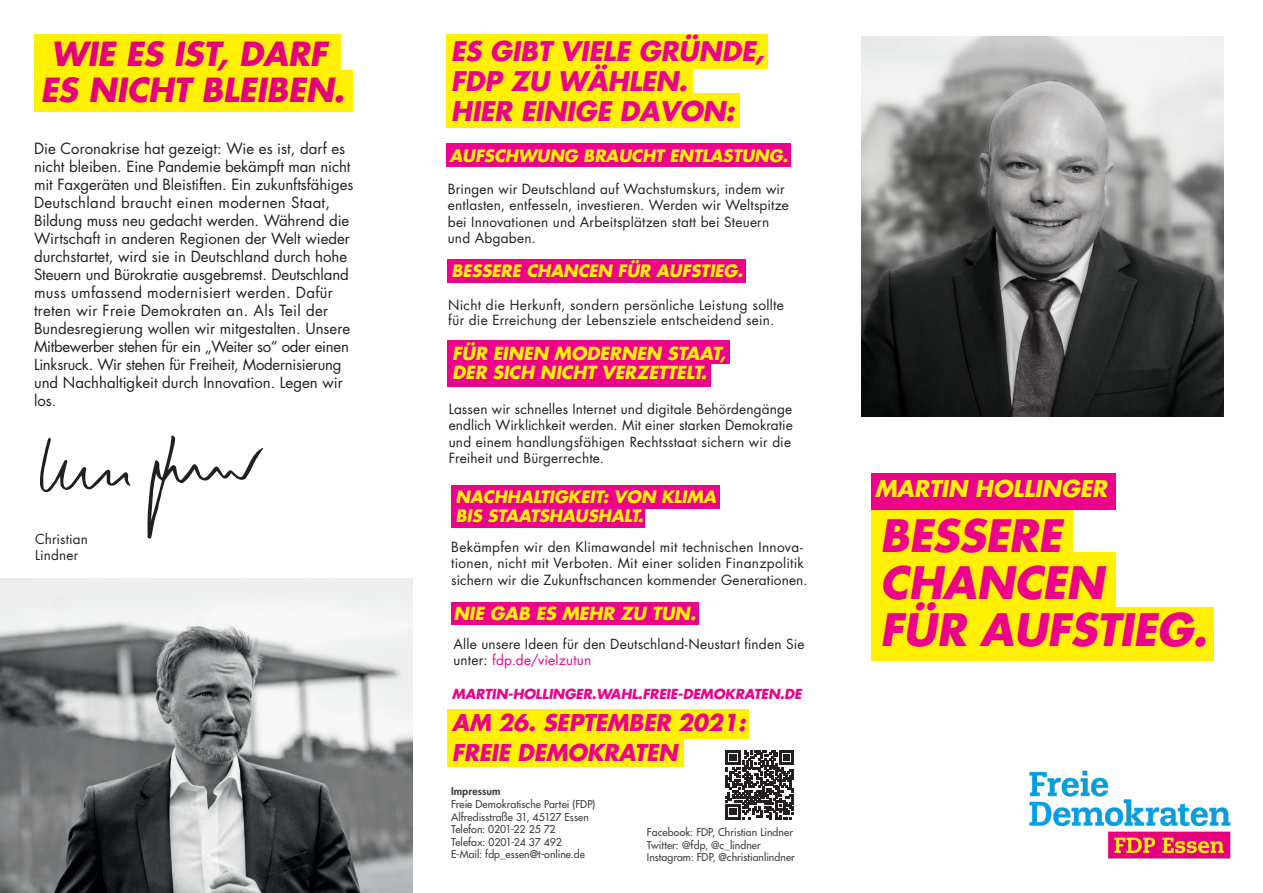
<style>
.page{position:relative;width:1263px;height:893px;background:#fff}
.page>*{position:absolute;margin:0;border:0;box-sizing:border-box;transform-origin:0 0}
.t1{font:italic 700 43.5px/47.1px "Futura Std";letter-spacing:-.01em;color:#ed028c}
.t2{font:italic 700 32.4px/36px "Futura Std";letter-spacing:-.01em;color:#e5007d;text-align:center}
.t3{font:italic 700 26.4px/29.7px "Futura Std";letter-spacing:-.01em;color:#ea038c}
.t4{font:italic 700 22.5px/29.7px "Futura Std";letter-spacing:-.01em;color:#ed028c}
.t5{font:italic 700 22.5px "Futura Std";letter-spacing:-.01em;color:#fff101}
.t6{font:italic 700 17.7px/19px "Futura Std";letter-spacing:-.01em;color:#fff101}
.t7{font:italic 700 16.65px/19px "Futura Std";letter-spacing:-.01em;color:#fff101}
.t8{font:15px/18px "Futura Std";color:#231f20}
.t9{font:13.65px/16.4px "Futura Std";letter-spacing:.015em;color:#231f20}
.t10{font:italic 700 13.5px "Futura Std";letter-spacing:-.01em;color:#ed028c}
.t11{font:13.5px/16.2px "Futura Std";letter-spacing:.01em;color:#231f20}
.t12{font:500 10.5px/12.6px "Futura Std";letter-spacing:.005em;color:#3e3e3f}
.t13{font:800 10.5px "Futura Std";letter-spacing:.01em;color:#3e3e3f}
.s1{color:#ed028c}
.s2{font-weight:400}
</style>
<div class="page">
<div style="left:871px;top:607px;width:342px;height:54px;background:#fff101"></div>
<div style="left:446px;top:94px;width:294px;height:34px;background:#fff101"></div>
<div style="left:446px;top:64px;width:247px;height:34px;background:#fff101"></div>
<div style="left:447px;top:739px;width:237px;height:28px;background:#fff101"></div>
<div style="left:446px;top:34px;width:321px;height:34px;background:#fff101"></div>
<div style="left:447px;top:709px;width:301px;height:30px;background:#fff101"></div>
<div style="left:447px;top:143px;width:344px;height:24px;background:#ed028c"></div>
<div style="left:448px;top:259px;width:298px;height:23px;background:#ed028c"></div>
<div style="left:448px;top:341px;width:282px;height:23px;background:#ed028c"></div>
<div style="left:451px;top:485px;width:269px;height:23px;background:#ed028c"></div>
<div style="left:451px;top:602px;width:248px;height:23px;background:#ed028c"></div>
<div style="left:448px;top:364px;width:263px;height:23px;background:#ed028c"></div>
<div style="left:451px;top:505px;width:194px;height:23px;background:#ed028c"></div>
<div style="left:34px;top:34px;width:306px;height:38px;background:#fff101"></div>
<div style="left:34px;top:70px;width:319px;height:41px;background:#fff101"></div>
<div style="left:871px;top:509px;width:202px;height:51px;background:#fff101"></div>
<div style="left:871px;top:552px;width:244px;height:56px;background:#fff101"></div>
<div style="left:871px;top:473px;width:244px;height:36px;background:#ed028c"></div>
<img style="left:862px;top:37px;width:361px;height:380px">
<img style="left:1029px;top:770px;width:202px;height:89px">
<svg style="left:147px;top:435px;width:116px;height:104px"></svg>
<svg style="left:40px;top:437px;width:91px;height:56px"></svg>
<img style="left:0;top:578px;width:412px;height:315px">
<svg style="left:726px;top:750px;width:68px;height:69px"></svg>
<h2 class="t2" style="left:40px;top:37px;width:306px">WIE ES IST, DARF<br>ES NICHT BLEIBEN.</h2>
<p class="t8" style="left:34px;top:140px;width:321px">Die Coronakrise hat gezeigt: Wie es ist, darf es nicht bleiben. Eine Pandemie bekämpft man nicht mit Faxgeräten und Bleistiften. Ein zukunftsfähiges Deutschland braucht einen modernen Staat, Bildung muss neu gedacht werden. Während die Wirtschaft in anderen Regionen der Welt wieder durchstartet, wird sie in Deutschland durch hohe Steuern und Bürokratie ausgebremst. Deutschland muss umfassend modernisiert werden. Dafür treten wir Freie Demokraten an. Als Teil der Bundesregierung wollen wir mitgestalten. Unsere Mitbewerber stehen für ein „Weiter so“ oder einen Linksruck. Wir stehen für Freiheit, Modernisierung und Nachhaltigkeit durch Innovation. Legen wir los.</p>
<p class="t11" style="left:35px;top:531px;width:54px">Christian<br>Lindner</p>
<h3 class="t3" style="left:451px;top:37px;width:315px">ES GIBT VIELE GRÜNDE,<br>FDP ZU WÄHLEN.<br>HIER EINIGE DAVON:</h3>
<p class="t7" style="left:449px;top:146px;width:340px">AUFSCHWUNG BRAUCHT ENTLASTUNG.</p>
<p class="t9" style="left:448px;top:181px;width:343px">Bringen wir Deutschland auf Wachstumskurs, indem wir entlasten, entfesseln, investieren. Werden wir Weltspitze bei Innovationen und Arbeitsplätzen statt bei Steuern und Abgaben.</p>
<p class="t7" style="left:451px;top:262px;width:293px">BESSERE CHANCEN FÜR AUFSTIEG.</p>
<p class="t9" style="left:448px;top:297px;width:337px;line-height:15.1px">Nicht die Herkunft, sondern persönliche Leistung sollte für die Erreichung der Lebensziele entscheidend sein.</p>
<p class="t6" style="left:452px;top:344px;width:275px">FÜR EINEN MODERNEN STAAT,<br>DER SICH NICHT VERZETTELT.</p>
<p class="t9" style="left:449px;top:401px;width:346px">Lassen wir schnelles Internet und digitale Behördengänge endlich Wirklichkeit werden. Mit einer starken Demokratie und einem handlungsfähigen Rechtsstaat sichern wir die Freiheit und Bürgerrechte.</p>
<p class="t7" style="left:455px;top:487px;width:262px">NACHHALTIGKEIT: VON KLIMA<br>BIS STAATSHAUSHALT.</p>
<p class="t9" style="left:451px;top:539px;width:358px">Bekämpfen wir den Klimawandel mit technischen Innova&shy;tionen, nicht mit Verboten. Mit einer soliden Finanzpolitik sichern wir die Zukunftschancen kommender Generationen.</p>
<p class="t6" style="left:453px;top:604px;width:244px">NIE GAB ES MEHR ZU TUN.</p>
<p class="t9" style="left:453px;top:635px;width:352px">Alle unsere Ideen für den Deutschland-Neustart finden Sie unter: <span class="s1">fdp.de/vielzutun</span></p>
<p class="t10" style="left:452px;top:685px;width:351px">MARTIN-HOLLINGER.WAHL.FREIE-DEMOKRATEN.DE</p>
<h3 class="t4" style="left:452px;top:708px;width:295px">AM 26. SEPTEMBER 2021:<br>FREIE DEMOKRATEN</h3>
<p class="t13" style="left:451px;top:785px;width:51px">Impressum</p>
<p class="t12" style="left:451px;top:798px;width:146px">Freie Demokratische Partei (FDP)<br>Alfredisstraße 31, 45127 Essen<br>Telefon: 0201-22 25 72<br>Telefax: 0201-24 37 492<br>E-Mail: fdp_essen@t-online.de</p>
<p class="t12" style="left:647px;top:826px;width:150px">Facebook: FDP, Christian Lindner<br>Twitter: <span class="s2">@</span>fdp, <span class="s2">@</span>c_lindner<br>Instagram: FDP, @christianlindner</p>
<h3 class="t5" style="left:875px;top:473px;width:234px">MARTIN HOLLINGER</h3>
<h1 class="t1" style="left:880px;top:512px;width:329px">BESSERE<br>CHANCEN<br>FÜR AUFSTIEG.</h1>
</div>
